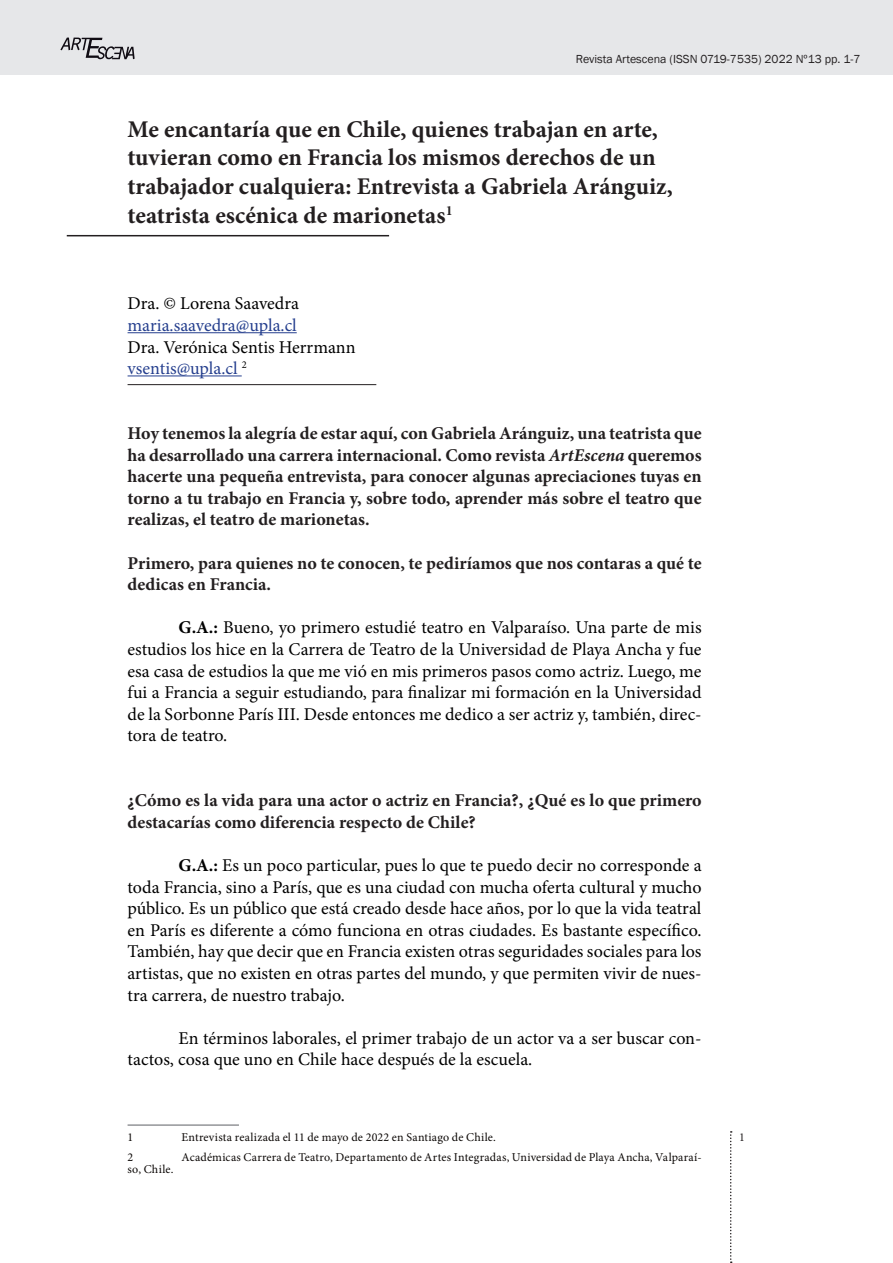
<style>
.page{position:relative;width:893px;height:1263px;background:#fff}
.page>*{position:absolute;margin:0;border:0;box-sizing:border-box;transform-origin:0 0}
.t1{font:700 24px/28.8px "Minion Pro";color:#231f20}
.t2{font:18px/21.6px "Minion Pro";color:#000}
.t3{font:700 18px/21.6px "Minion Pro";color:#231f20}
.t4{font:18px "Minion Pro";color:#253f8e}
.t5{font:12px "Minion Pro";letter-spacing:.015em;color:#0c0806}
.t6{font:12px "Franklin Gothic";color:#231f20}
.t7{font:12px "Minion Pro";color:#231f20}
.s1{color:#253f8e}
.s2{font-style:italic}
.s3{font-weight:700}
</style>
<div class="page">
<div style="left:0;top:0;width:893px;height:74px;background:#e6e7e9"></div>
<svg style="left:730px;top:1131px;width:2px;height:132px"></svg>
<svg style="left:60px;top:38px;width:75px;height:21px"></svg>
<hr style="left:67px;top:235px;width:322px;height:1px;background:#231f20">
<hr style="left:128px;top:1124px;width:111px;height:2px;background:#939598">
<hr style="left:128px;top:332px;width:169px;height:1px;background:#253f8e">
<hr style="left:128px;top:375px;width:114px;height:1px;background:#253f8e">
<hr style="left:128px;top:384px;width:248px;height:1px;background:#231f20">
<p class="t6" style="left:576px;top:52px;width:286px">Revista Artescena (ISSN 0719-7535) 2022 Nº13 pp. 1-7</p>
<h1 class="t1" style="left:128px;top:114px;width:547px">Me encantaría que en Chile, quienes trabajan en arte, tuvieran como en Francia los mismos derechos de un trabajador cualquiera: Entrevista a Gabriela Aránguiz, teatrista escénica de marionetas<sup>1</sup></h1>
<p class="t2" style="left:128px;top:293px;width:173px">Dra. © Lorena Saavedra</p>
<p class="t4" style="left:128px;top:313px;width:171px">maria.saavedra@upla.cl</p>
<p class="t2" style="left:128px;top:336px;width:229px">Dra. Verónica Sentis Herrmann <span class="s1">vsentis@upla.cl</span> <sup>2</sup></p>
<p class="t3" style="left:128px;top:422px;width:576px;text-align:justify">Hoy tenemos la alegría de estar aquí, con Gabriela Aránguiz, una teatrista que ha desarrollado una carrera internacional. Como revista <span class="s2">ArtEscena</span> queremos hacerte una pequeña entrevista, para conocer algunas apreciaciones tuyas en torno a tu trabajo en Francia y, sobre todo, aprender más sobre el teatro que realizas, el teatro de marionetas.</p>
<p class="t3" style="left:128px;top:552px;width:576px">Primero, para quienes no te conocen, te pediríamos que nos contaras a qué te dedicas en Francia.</p>
<p class="t2" style="left:128px;top:617px;width:576px;text-align:justify;text-indent:51px"><span class="s3">G.A.:</span> Bueno, yo primero estudié teatro en Valparaíso. Una parte de mis estudios los hice en la Carrera de Teatro de la Universidad de Playa Ancha y fue esa casa de estudios la que me vió en mis primeros pasos como actriz. Luego, me fui a Francia a seguir estudiando, para finalizar mi formación en la Universidad de la Sorbonne París III. Desde entonces me dedico a ser actriz y, también, direc&shy;tora de teatro.</p>
<p class="t3" style="left:128px;top:789px;width:576px">¿Cómo es la vida para una actor o actriz en Francia?, ¿Qué es lo que primero destacarías como diferencia respecto de Chile?</p>
<p class="t2" style="left:128px;top:854px;width:576px;text-align:justify;text-indent:51px"><span class="s3">G.A.:</span> Es un poco particular, pues lo que te puedo decir no corresponde a toda Francia, sino a París, que es una ciudad con mucha oferta cultural y mucho público. Es un público que está creado desde hace años, por lo que la vida teatral en París es diferente a cómo funciona en otras ciudades. Es bastante específico.<br>También, hay que decir que en Francia existen otras seguridades sociales para los artistas, que no existen en otras partes del mundo, y que permiten vivir de nues&shy;tra carrera, de nuestro trabajo.</p>
<p class="t2" style="left:128px;top:1027px;width:575px;text-indent:51px">En términos laborales, el primer trabajo de un actor va a ser buscar con&shy;tactos, cosa que uno en Chile hace después de la escuela.</p>
<p class="t5" style="left:128px;top:1129px;width:7px">1</p>
<p class="t5" style="left:182px;top:1129px;width:316px">Entrevista realizada el 11 de mayo de 2022 en Santiago de Chile.</p>
<p class="t5" style="left:128px;top:1149px;width:7px">2</p>
<p class="t5" style="left:182px;top:1149px;width:522px">Académicas Carrera de Teatro, Departamento de Artes Integradas, Universidad de Playa Ancha, Valparaí-</p>
<p class="t5" style="left:128px;top:1161px;width:47px">so, Chile.</p>
<p class="t7" style="left:739px;top:1129px;width:7px">1</p>
</div>
